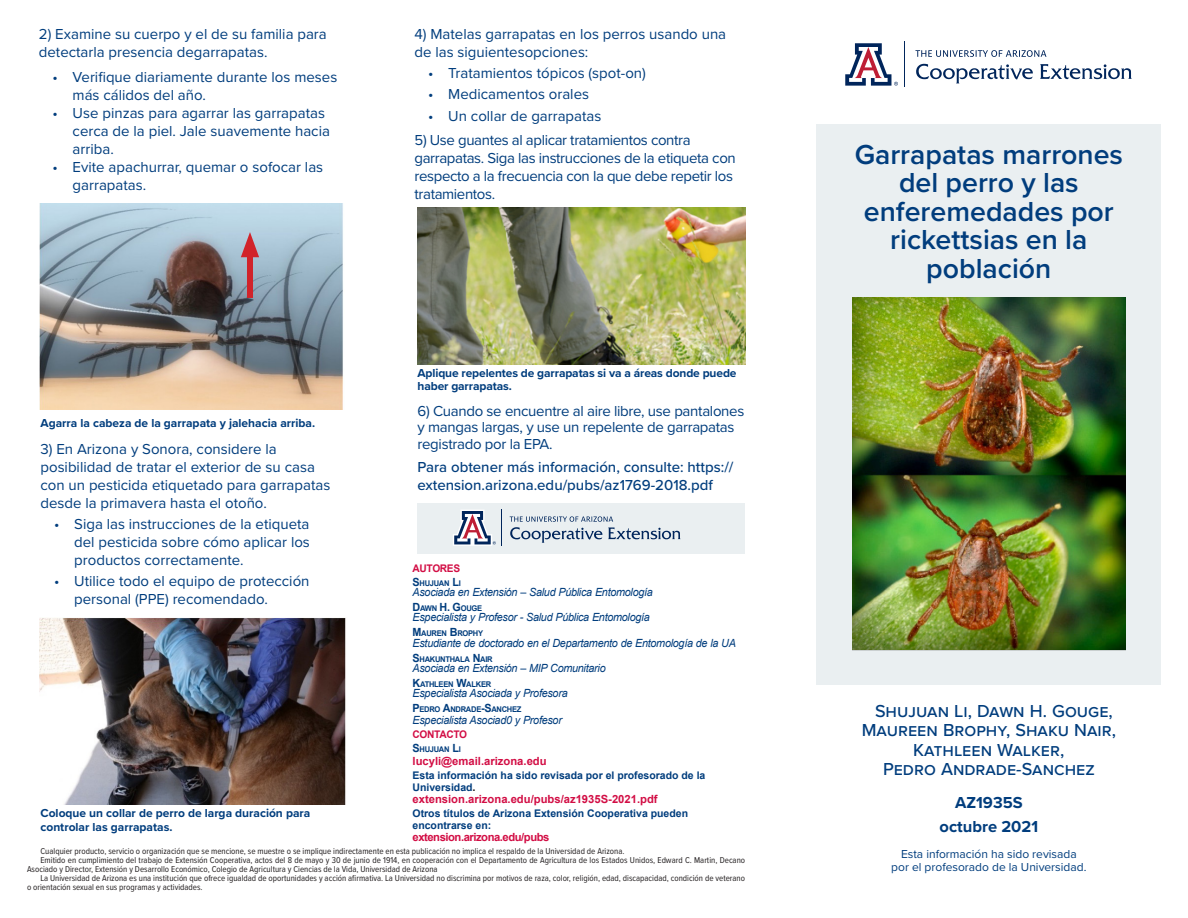
<style>
.page{position:relative;width:1188px;height:918px;background:#fff}
.page>*{position:absolute;margin:0;border:0;box-sizing:border-box;transform-origin:0 0}
.t1{font:600 28.5px/28.5px "Proxima Nova";color:#013d7d;text-align:center}
.t2{font:500 18px "Proxima Nova";color:#013d7d}
.t3{font:700 16.5px "Proxima Nova";color:#013d7d}
.t4{font:15px/18px "Proxima Nova";color:#013d7d}
.t5{font:15px/18px "Proxima Nova";letter-spacing:-.025em;color:#013d7d}
.t6{font:15px/16.5px "Proxima Nova";letter-spacing:-.02em;color:#013d7d}
.t7{font:500 15px/18px "Proxima Nova";color:#013d7d}
.t8{font:700 12px/13.5px "Proxima Nova";color:#013d7d}
.t9{font:12px "Proxima Nova";color:#013d7d}
.t10{font:italic 11.25px "Arial";letter-spacing:-.025em;color:#013d7d;scale:.96 1}
.t11{font:700 11.25px "Arial";color:#d20d44}
.t12{font:700 11.25px "Arial";letter-spacing:-.04em;color:#d20d44}
.t13{font:700 10.5px/12px "Arial";color:#013d7d}
.t14{font:700 10.5px "Arial";color:#d20d44;scale:.96 1}
.t15{font:8.85px/9px "Proxima Nova Cond";color:#231f20}
.t16{font:700 7.8px "Arial";letter-spacing:-.035em;color:#013d7d;scale:.96 1}
.s1{font-size:11.25px}
.s2{font-size:11.25px;color:#231f20}
</style>
<div class="page">
<div style="left:817px;top:124px;width:344px;height:561px;background:#eaeff1"></div>
<div style="left:417px;top:503px;width:328px;height:51px;background:#eaeff1"></div>
<svg style="left:845px;top:43px;width:53px;height:43px"></svg>
<hr style="left:904px;top:41px;width:1px;height:46px;background:#00255b">
<svg style="left:916px;top:64px;width:216px;height:19px"></svg>
<svg style="left:915px;top:50px;width:131px;height:7px"></svg>
<svg style="left:453px;top:510px;width:43px;height:36px"></svg>
<hr style="left:501px;top:510px;width:1px;height:36px;background:#00255b">
<svg style="left:510px;top:516px;width:171px;height:27px"></svg>
<img style="left:853px;top:298px;width:272px;height:353px">
<img style="left:40px;top:203px;width:303px;height:206px">
<div style="left:247px;top:247px;width:6px;height:51px;background:#d1232a"></div>
<svg style="left:241px;top:232px;width:18px;height:25px"></svg>
<img style="left:40px;top:618px;width:306px;height:186px">
<img style="left:418px;top:207px;width:327px;height:157px">
<p class="t4" style="left:39px;top:24px;width:289px">2) Examine su cuerpo y el de su familia para detectarla presencia degarrapatas.</p>
<p class="t4" style="left:73px;top:67px;width:266px;text-indent:-20px">• Verifique diariamente durante los meses más cálidos del año.</p>
<p class="t4" style="left:73px;top:103px;width:259px;text-indent:-20px">• Use pinzas para agarrar las garrapatas cerca de la piel. Jale suavemente hacia arriba.</p>
<p class="t4" style="left:73px;top:157px;width:252px;text-indent:-20px">• Evite apachurrar, quemar o sofocar las garrapatas.</p>
<p class="t8" style="left:40px;top:416px;width:276px">Agarra la cabeza de la garrapata y jalehacia arriba.</p>
<p class="t4" style="left:40px;top:439px;width:291px">3) En Arizona y Sonora, considere la posibilidad de tratar el exterior de su casa con un pesticida etiquetado para garrapatas desde la primavera hasta el otoño.</p>
<p class="t4" style="left:74px;top:514px;width:237px;text-align:justify;text-indent:-20px">• Siga las instrucciones de la etiqueta del pesticida sobre cómo aplicar los productos correctamente.</p>
<p class="t4" style="left:74px;top:571px;width:237px;text-indent:-20px">• Utilice todo el equipo de protección personal (PPE) recomendado.</p>
<p class="t8" style="left:40px;top:806px;width:271px">Coloque un collar de perro de larga duración para controlar las garrapatas.</p>
<p class="t4" style="left:415px;top:24px;width:313px">4) Matelas garrapatas en los perros usando una de las siguientesopciones:</p>
<p class="t4" style="left:428px;top:63px;width:219px">• Tratamientos tópicos (spot-on)</p>
<p class="t4" style="left:428px;top:85px;width:163px">• Medicamentos orales</p>
<p class="t4" style="left:428px;top:106px;width:175px">• Un collar de garrapatas</p>
<p class="t5" style="left:415px;top:131px;width:323px">5) Use guantes al aplicar tratamientos contra garrapatas. Siga las instrucciones de la etiqueta con respecto a la frecuencia con la que debe repetir los tratamientos.</p>
<p class="t8" style="left:418px;top:366px;width:321px">Aplique repelentes de garrapatas si va a áreas donde puede haber garrapatas.</p>
<p class="t6" style="left:418px;top:402px;width:328px">6) Cuando se encuentre al aire libre, use pantalones y mangas largas, y use un repelente de garrapatas registrado por la EPA.</p>
<p class="t7" style="left:418px;top:457px;width:318px">Para obtener más información, consulte: https:// extension.arizona.edu/pubs/az1769-2018.pdf</p>
<p class="t14" style="left:413px;top:561px;width:51px">AUTORES</p>
<p class="t16" style="left:413px;top:578px;width:52px"><span class="s1">S</span>HUJUAN <span class="s1">L</span>I</p>
<p class="t10" style="left:413px;top:585px;width:252px">Asociada en Extensión – Salud Pública Entomología</p>
<p class="t16" style="left:413px;top:603px;width:74px"><span class="s1">D</span>AWN <span class="s1">H . G</span>OUGE</p>
<p class="t10" style="left:413px;top:610px;width:249px">Especialista y Profesor - Salud Pública Entomología</p>
<p class="t16" style="left:413px;top:628px;width:75px"><span class="s1">M</span>AUREN <span class="s1">B</span>ROPHY</p>
<p class="t10" style="left:413px;top:636px;width:338px">Estudiante de doctorado en el Departamento de Entomología de la UA</p>
<p class="t16" style="left:413px;top:654px;width:85px"><span class="s1">S</span>HAKUNTHALA <span class="s1">N</span>AIR</p>
<p class="t10" style="left:413px;top:661px;width:203px">Asociada en Extensión – MIP Comunitario</p>
<p class="t16" style="left:413px;top:679px;width:83px"><span class="s1">K</span>ATHLEEN <span class="s1">W</span>ALKER</p>
<p class="t10" style="left:413px;top:686px;width:163px">Especialista Asociada y Profesora</p>
<p class="t16" style="left:413px;top:704px;width:115px"><span class="s1">P</span>EDRO <span class="s1">A</span>NDRADE<span class="s1">-S</span>ANCHEZ</p>
<p class="t10" style="left:413px;top:713px;width:157px">Especialista Asociad0 y Profesor</p>
<p class="t14" style="left:413px;top:727px;width:58px">CONTACTO</p>
<p class="t16" style="left:413px;top:744px;width:52px"><span class="s1">S</span>HUJUAN <span class="s1">L</span>I</p>
<p class="t11" style="left:413px;top:754px;width:136px">lucyli@email.arizona.edu</p>
<p class="t13" style="left:413px;top:770px;width:294px">Esta información ha sido revisada por el profesorado de la<br>Universidad<span class="s2">.</span></p>
<p class="t11" style="left:413px;top:792px;width:247px">extension.arizona.edu/pubs/az1935S-2021.pdf</p>
<p class="t13" style="left:413px;top:807px;width:277px">Otros títulos de Arizona Extensión Cooperativa pueden encontrarse en:</p>
<p class="t12" style="left:413px;top:829px;width:138px">extension.arizona.edu/pubs</p>
<p class="t15" style="left:40px;top:846px;width:586px">Cualquier producto, servicio o organización que se mencione, se muestre o se implique indirectamente en esta publicación no implica el respaldo de la Universidad de Arizona.</p>
<p class="t15" style="left:27px;top:855px;width:720px;text-indent:14px">Emitido en cumplimiento del trabajo de Extensión Cooperativa, actos del 8 de mayo y 30 de junio de 1914, en cooperación con el Departamento de Agricultura de los Estados Unidos, Edward C. Martin, Decano<br>Asociado y Director, Extensión y Desarrollo Económico, Colegio de Agricultura y Ciencias de la Vida, Universidad de Arizona</p>
<p class="t15" style="left:27px;top:873px;width:720px;text-indent:14px">La Universidad de Arizona es una institución que ofrece igualdad de oportunidades y acción afirmativa. La Universidad no discrimina por motivos de raza, color, religión, edad, discapacidad, condición de veterano o orientación sexual en sus programas y actividades.</p>
<p class="t1" style="left:855px;top:139px;width:270px">Garrapatas marrones del perro y las enferemedades por rickettsias en la población</p>
<p class="t2" style="left:875px;top:697px;width:239px">Shujuan Li, Dawn H. Gouge,</p>
<p class="t2" style="left:862px;top:717px;width:256px">Maureen Brophy, Shaku Nair,</p>
<p class="t2" style="left:913px;top:736px;width:153px">Kathleen Walker,</p>
<p class="t2" style="left:883px;top:756px;width:213px">Pedro Andrade-Sanchez</p>
<p class="t3" style="left:955px;top:790px;width:69px">AZ1935S</p>
<p class="t3" style="left:940px;top:814px;width:100px">octubre 2021</p>
<p class="t9" style="left:901px;top:845px;width:177px">Esta información ha sido revisada</p>
<p class="t9" style="left:891px;top:858px;width:197px">por el profesorado de la Universidad.</p>
</div>
